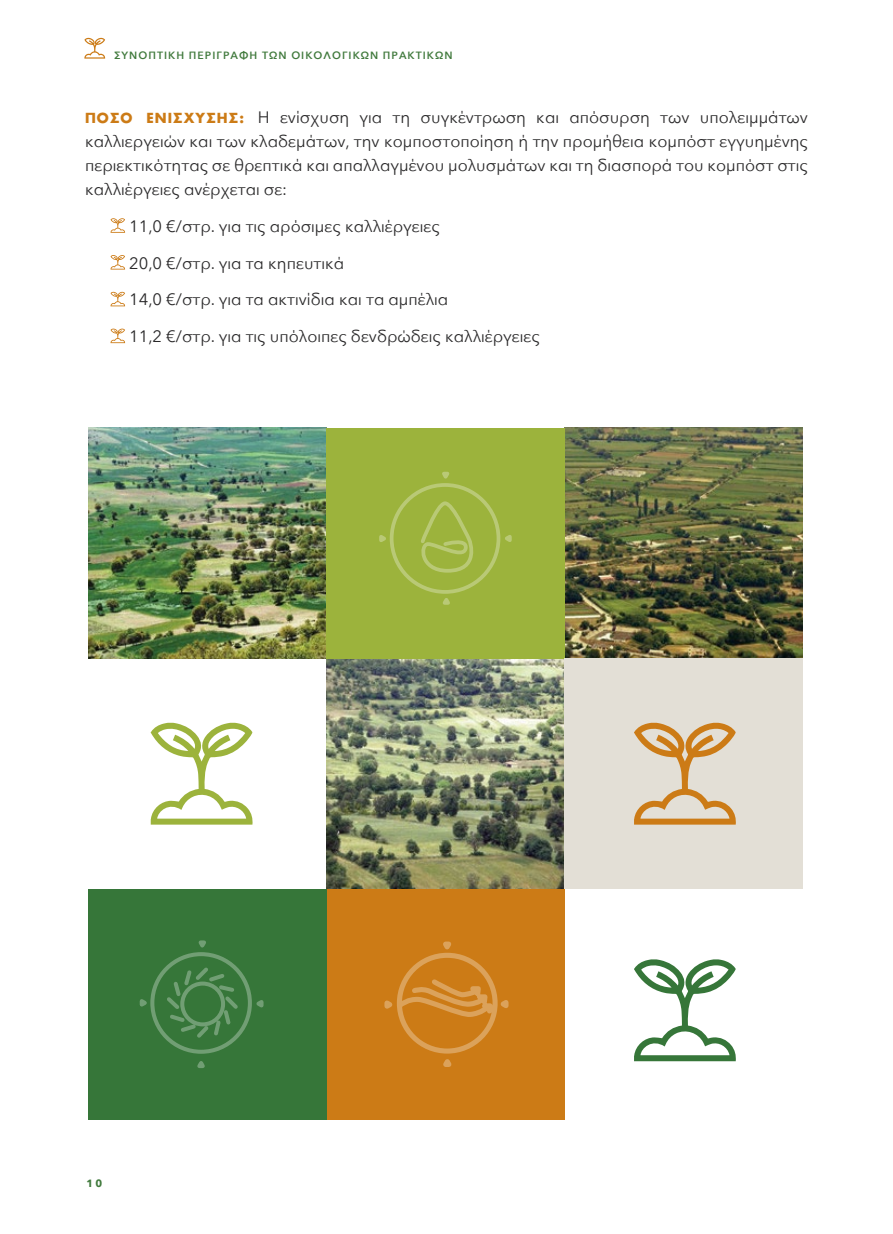
<style>
.page{position:relative;width:893px;height:1234px;background:#fff}
.page>*{position:absolute;margin:0;border:0;box-sizing:border-box;transform-origin:0 0}
.t1{font:16.5px/24px "Avenir Next";color:#292829;text-align:justify}
.t2{font:600 10.5px "Avenir Next";letter-spacing:.1em;color:#417a3d}
.t3{font:700 10.5px "Avenir Next";color:#417a3d}
.s1{font-family:"PF Futura Neu";font-weight:700;font-size:13.5px;color:#cc7b16}
</style>
<div class="page">
<svg style="left:84px;top:38px;width:21px;height:21px"></svg>
<svg style="left:111px;top:218px;width:14px;height:15px"></svg>
<svg style="left:111px;top:255px;width:14px;height:14px"></svg>
<svg style="left:111px;top:292px;width:14px;height:14px"></svg>
<svg style="left:111px;top:328px;width:14px;height:15px"></svg>
<img style="left:326px;top:658px;width:238px;height:230px">
<img style="left:88px;top:428px;width:238px;height:230px">
<img style="left:564px;top:428px;width:239px;height:230px">
<div style="left:326px;top:428px;width:238px;height:230px;background:#9cb33c"></div>
<div style="left:326px;top:888px;width:238px;height:231px;background:#cc7b16"></div>
<div style="left:564px;top:658px;width:239px;height:230px;background:#e3dfd6"></div>
<div style="left:88px;top:888px;width:238px;height:231px;background:#367639"></div>
<svg style="left:634px;top:959px;width:102px;height:101px"></svg>
<svg style="left:634px;top:722px;width:102px;height:102px"></svg>
<svg style="left:151px;top:722px;width:102px;height:102px"></svg>
<svg style="left:379px;top:471px;width:133px;height:134px"></svg>
<svg style="left:139px;top:940px;width:125px;height:128px"></svg>
<svg style="left:384px;top:941px;width:125px;height:126px"></svg>
<p class="t2" style="left:114px;top:46px;width:340px">ΣΥΝΟΠΤΙΚΉ ΠΕΡΙΓΡΑΦΉ ΤΩΝ ΟΙΚΟΛΟΓΙΚΏΝ ΠΡΑΚΤΙΚΩΝ</p>
<p class="t1" style="left:85px;top:104px;width:724px"><span class="s1">ΠΟΣΟ ΕΝΙΣΧΥΣΗΣ:</span> Η ενίσχυση για τη συγκέντρωση και απόσυρση των υπολειμμάτων καλλιεργειών και των κλαδεμάτων, την κομποστοποίηση ή την προμήθεια κομπόστ εγγυημένης περιεκτικότητας σε θρεπτικά και απαλλαγμένου μολυσμάτων και τη διασπορά του κομπόστ στις καλλιέργειες ανέρχεται σε:</p>
<p class="t1" style="left:129px;top:213px;width:312px">11,0 €/στρ. για τις αρόσιμες καλλιέργειες</p>
<p class="t1" style="left:129px;top:250px;width:217px">20,0 €/στρ. για τα κηπευτικά</p>
<p class="t1" style="left:129px;top:287px;width:321px">14,0 €/στρ. για τα ακτινίδια και τα αμπέλια</p>
<p class="t1" style="left:129px;top:323px;width:412px">11,2 €/στρ. για τις υπόλοιπες δενδρώδεις καλλιέργειες</p>
<p class="t3" style="left:86px;top:1174px;width:17px">10</p>
</div>
